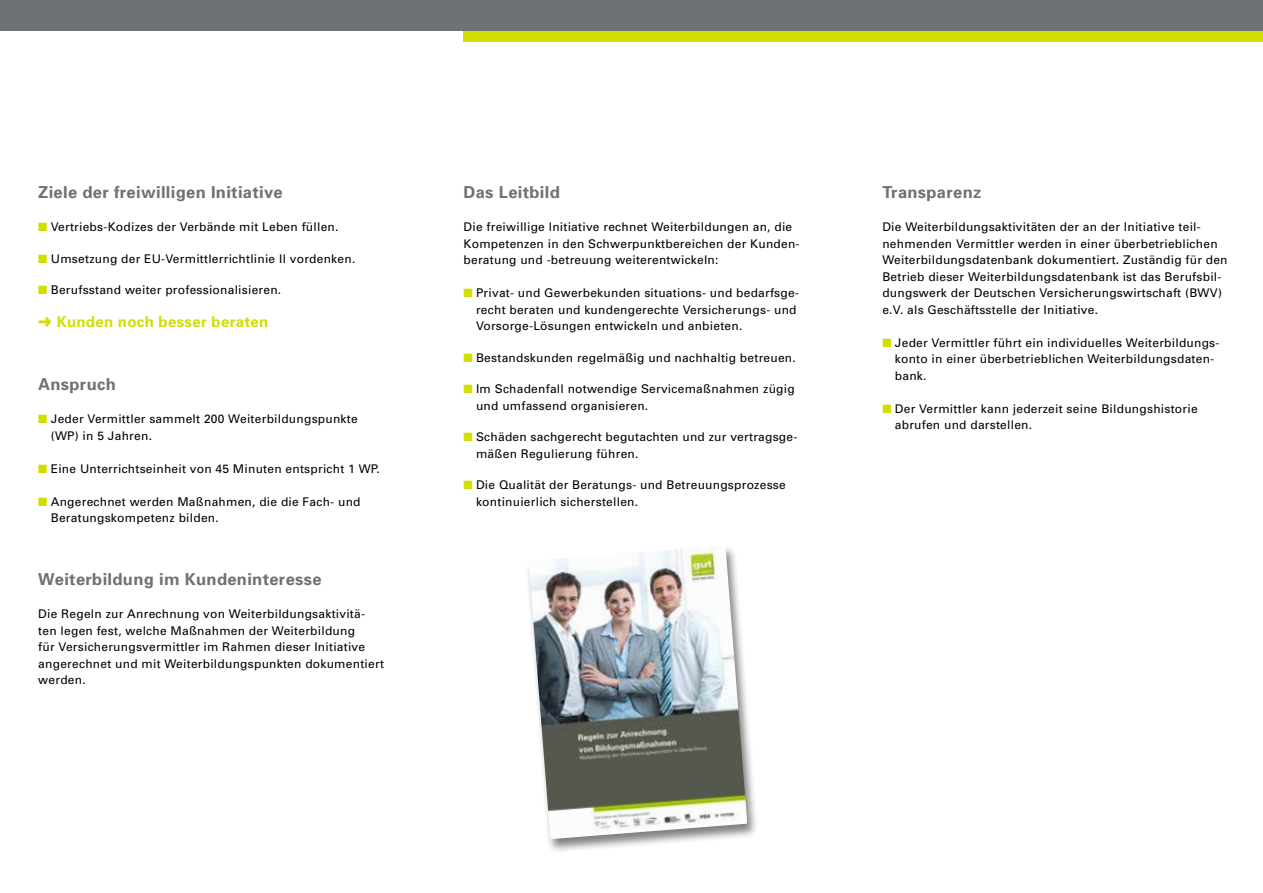
<style>
.page{position:relative;width:1263px;height:893px;background:#fff}
.page>*{position:absolute;margin:0;border:0;box-sizing:border-box;transform-origin:0 0}
.t1{font:700 16.5px "Univers";letter-spacing:.02em;color:#6c7276}
.t2{font:700 15px "Univers";letter-spacing:.02em;color:#d2dd00}
.t3{font:12px/16.5px "Univers";letter-spacing:.02em;color:#000}
.s1{color:#d2dd00}
</style>
<div class="page">
<div style="left:0;top:0;width:1263px;height:31px;background:#6c7276"></div>
<div style="left:464px;top:31px;width:799px;height:10px;background:#d2dd00"></div>
<div style="left:525px;top:545px;width:234px;height:309px;background:#000;opacity:.5"></div>
<img style="left:528px;top:546px;width:219px;height:293px">
<h1 class="t1" style="left:38px;top:182px;width:246px">Ziele der freiwilligen Initiative</h1>
<p class="t3" style="left:38px;top:219px;width:302px"><span class="s1">■</span> Vertriebs-Kodizes der Verbände mit Leben füllen.</p>
<p class="t3" style="left:38px;top:250px;width:319px"><span class="s1">■</span> Umsetzung der EU-Vermittlerrichtlinie II vordenken.</p>
<p class="t3" style="left:38px;top:282px;width:244px"><span class="s1">■</span> Berufsstand weiter professionalisieren.</p>
<p class="t2" style="left:38px;top:313px;width:232px">➜ Kunden noch besser beraten</p>
<h1 class="t1" style="left:38px;top:374px;width:79px">Anspruch</h1>
<p class="t3" style="left:51px;top:411px;width:308px;text-indent:-12px"><span class="s1">■</span> Jeder Vermittler sammelt 200 Weiterbildungspunkte (WP) in 5 Jahren.</p>
<p class="t3" style="left:38px;top:460px;width:343px"><span class="s1">■</span> Eine Unterrichtseinheit von 45 Minuten entspricht 1 WP.</p>
<p class="t3" style="left:51px;top:493px;width:311px;text-indent:-12px"><span class="s1">■</span> Angerechnet werden Maßnahmen, die die Fach- und<br>Beratungskompetenz bilden.</p>
<h1 class="t1" style="left:38px;top:569px;width:285px">Weiterbildung im Kundeninteresse</h1>
<p class="t3" style="left:38px;top:606px;width:347px">Die Regeln zur Anrechnung von Weiterbildungsaktivitä&shy;ten legen fest, welche Maßnahmen der Weiterbildung<br>für Versicherungsvermittler im Rahmen dieser Initiative angerechnet und mit Weiterbildungspunkten dokumentiert werden.</p>
<h1 class="t1" style="left:464px;top:182px;width:98px">Das Leitbild</h1>
<p class="t3" style="left:464px;top:219px;width:338px">Die freiwillige Initiative rechnet Weiterbildungen an, die<br>Kompetenzen in den Schwerpunktbereichen der Kunden&shy;beratung und -betreuung weiterentwickeln:</p>
<p class="t3" style="left:476px;top:285px;width:324px;text-indent:-12px"><span class="s1">■</span> Privat- und Gewerbekunden situations- und bedarfsge&shy;recht beraten und kundengerechte Versicherungs- und<br>Vorsorge-Lösungen entwickeln und anbieten.</p>
<p class="t3" style="left:464px;top:349px;width:334px"><span class="s1">■</span> Bestandskunden regelmäßig und nachhaltig betreuen.</p>
<p class="t3" style="left:476px;top:381px;width:320px;text-indent:-12px"><span class="s1">■</span> Im Schadenfall notwendige Servicemaßnahmen zügig und umfassend organisieren.</p>
<p class="t3" style="left:476px;top:429px;width:323px;text-indent:-12px"><span class="s1">■</span> Schäden sachgerecht begutachten und zur vertragsge&shy;mäßen Regulierung führen.</p>
<p class="t3" style="left:476px;top:477px;width:311px;text-indent:-12px"><span class="s1">■</span> Die Qualität der Beratungs- und Betreuungsprozesse kontinuierlich sicherstellen.</p>
<h1 class="t1" style="left:882px;top:182px;width:100px">Transparenz</h1>
<p class="t3" style="left:882px;top:219px;width:347px">Die Weiterbildungsaktivitäten der an der Initiative teil&shy;nehmenden Vermittler werden in einer überbetrieblichen Weiterbildungsdatenbank dokumentiert. Zuständig für den Betrieb dieser Weiterbildungsdatenbank ist das Berufsbil&shy;dungswerk der Deutschen Versicherungswirtschaft (BWV) e.V. als Geschäftsstelle der Initiative.</p>
<p class="t3" style="left:895px;top:334px;width:326px;text-indent:-12px"><span class="s1">■</span> Jeder Vermittler führt ein individuelles Weiterbildungs&shy;konto in einer überbetrieblichen Weiterbildungsdaten&shy;bank.</p>
<p class="t3" style="left:895px;top:400px;width:304px;text-indent:-12px"><span class="s1">■</span> Der Vermittler kann jederzeit seine Bildungshistorie abrufen und darstellen.</p>
</div>
